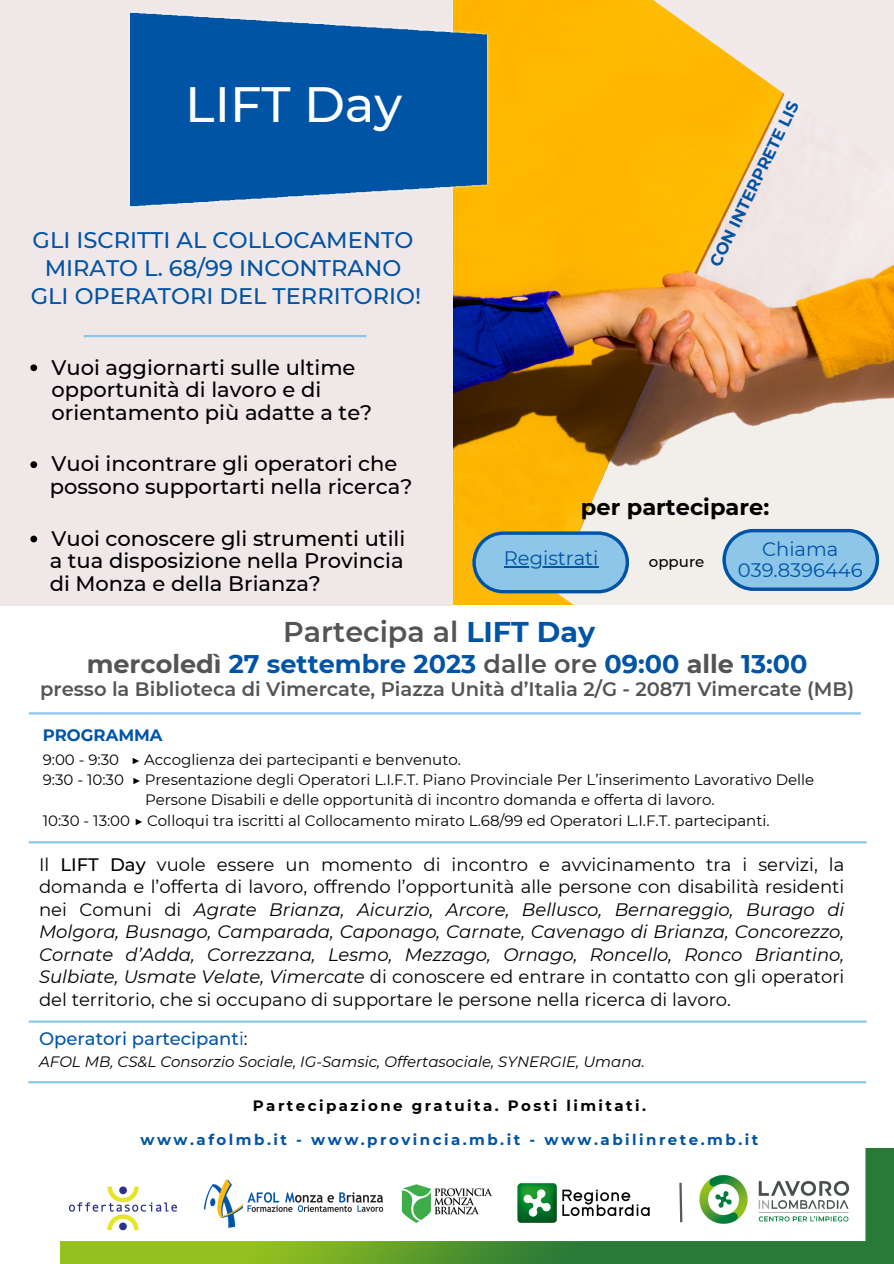
<style>
.page{position:relative;width:894px;height:1264px;background:#fff}
.page>*{position:absolute;margin:0;border:0;box-sizing:border-box;transform-origin:0 0}
.t1{font:500 49.5px "Montserrat";color:#fff}
.t2{font:600 28.5px "Montserrat";color:#545454}
.t3{font:700 25.5px "Montserrat";color:#0153a6}
.t4{font:500 22.5px "Montserrat";color:#0153a6}
.t5{font:700 22.5px "Montserrat";color:#000}
.t6{font:500 21px/22.5px "Montserrat";color:#000}
.t7{font:600 19.5px "Montserrat";color:#545454}
.t8{font:19.5px "Montserrat";color:#0153a6}
.t9{font:18px/22.5px "Montserrat";color:#000;text-align:justify}
.t10{font:500 18px "Montserrat";color:#0054a6}
.t11{font:700 16.5px "Montserrat";color:#0054a6}
.t12{font:700 16.35px "Montserrat";color:#0153a6}
.t13{font:15px "Montserrat";color:#000}
.t14{font:italic 15px "Montserrat";color:#000}
.t15{font:700 15px "Montserrat";letter-spacing:.165em;color:#0054a6}
.t16{font:700 15px "Montserrat";letter-spacing:.16em;color:#000}
.t17{font:500 15px "Montserrat";color:#000}
.s1{font-weight:700;color:#0153a6}
.s2{color:#545454}
.s3{font-weight:600;color:#545454}
.s4{font-weight:500}
.s5{font-style:italic}
.s6{font-weight:400}
.s7{font-weight:400;color:#000}
</style>
<div class="page">
<img style="left:452px;top:0;width:441px;height:605px">
<img style="left:61px;top:1148px;width:832px;height:115px">
<img style="left:399px;top:1156px;width:95px;height:94px">
<img style="left:194px;top:1174px;width:198px;height:58px">
<img style="left:514px;top:1180px;width:138px;height:45px">
<img style="left:694px;top:1169px;width:161px;height:60px">
<div style="left:0;top:0;width:452px;height:605px;background:#f0e8e8"></div>
<hr style="left:84px;top:335px;width:282px;height:2px;background:#8dc6e8">
<svg style="left:472px;top:531px;width:157px;height:62px;background:#83b7d4"></svg>
<hr style="left:30px;top:712px;width:829px;height:2px;background:#8dc6e8">
<svg style="left:678px;top:1180px;width:5px;height:44px"></svg>
<svg style="left:722px;top:529px;width:156px;height:62px;background:#83badf"></svg>
<img style="left:130px;top:4px;width:364px;height:204px">
<img style="left:61px;top:1175px;width:128px;height:65px">
<hr style="left:30px;top:841px;width:835px;height:2px;background:#8dc6e8">
<hr style="left:30px;top:1020px;width:835px;height:2px;background:#8dc6e8">
<hr style="left:29px;top:1081px;width:836px;height:2px;background:#8dc6e8">
<hr style="left:503px;top:566px;width:95px;height:1px;background:#0153a6">
<svg style="left:30px;top:364px;width:7px;height:7px"></svg>
<svg style="left:30px;top:461px;width:7px;height:7px"></svg>
<svg style="left:30px;top:535px;width:7px;height:7px"></svg>
<p class="t1" style="left:185px;top:74px;width:218px">LIFT Day</p>
<p class="t4" style="left:33px;top:226px;width:382px">GLI ISCRITTI AL COLLOCAMENTO</p>
<p class="t4" style="left:45px;top:254px;width:358px">MIRATO L. 68/99 INCONTRANO</p>
<p class="t4" style="left:31px;top:282px;width:392px">GLI OPERATORI DEL TERRITORIO!</p>
<p class="t6" style="left:51px;top:356px;width:322px">Vuoi aggiornarti sulle ultime opportunità di lavoro e di orientamento più adatte a te?</p>
<p class="t6" style="left:51px;top:452px;width:347px">Vuoi incontrare gli operatori che</p>
<p class="t6" style="left:50px;top:475px;width:364px">possono supportarti nella ricerca?</p>
<p class="t6" style="left:51px;top:527px;width:355px">Vuoi conoscere gli strumenti utili</p>
<p class="t6" style="left:50px;top:549px;width:355px">a tua disposizione nella Provincia</p>
<p class="t6" style="left:50px;top:572px;width:273px">di Monza e della Brianza?</p>
<p class="t12" style="left:705px;top:261px;width:183px;rotate:-64deg">CON INTERPRETE LIS</p>
<p class="t5" style="left:580px;top:493px;width:190px">per partecipare:</p>
<p class="t8" style="left:503px;top:546px;width:96px">Registrati</p>
<p class="t17" style="left:648px;top:552px;width:57px">oppure</p>
<p class="t8" style="left:761px;top:537px;width:78px">Chiama</p>
<p class="t8" style="left:737px;top:558px;width:126px">039.8396446</p>
<p class="t2" style="left:283px;top:614px;width:313px">Partecipa al <span class="s1">LIFT Day</span></p>
<p class="t3" style="left:87px;top:648px;width:722px"><span class="s2">mercoledì</span> 27 settembre 2023 <span class="s3">dalle ore</span> 09:00 <span class="s2">alle</span> 13:00</p>
<p class="t7" style="left:40px;top:677px;width:815px">presso la Biblioteca di Vimercate, Piazza Unità d’Italia 2/G - 20871 Vimercate (MB)</p>
<p class="t11" style="left:43px;top:725px;width:121px">PROGRAMMA</p>
<p class="t13" style="left:43px;top:750px;width:420px">9:00 - 9:30 ▶ Accoglienza dei partecipanti e benvenuto.</p>
<p class="t13" style="left:43px;top:770px;width:772px">9:30 - 10:30 ▶ Presentazione degli Operatori L.I.F.T. Piano Provinciale Per L’inserimento Lavorativo Delle</p>
<p class="t13" style="left:145px;top:790px;width:571px">Persone Disabili e delle opportunità di incontro domanda e offerta di lavoro.</p>
<p class="t13" style="left:43px;top:811px;width:728px">10:30 - 13:00 ▶ Colloqui tra iscritti al Collocamento mirato L.68/99 ed Operatori L.I.F.T. partecipanti.</p>
<p class="t9" style="left:39px;top:853px;width:806px">Il <span class="s4">LIFT Day</span> vuole essere un momento di incontro e avvicinamento tra i servizi, la domanda e l’offerta di lavoro, offrendo l’opportunità alle persone con disabilità residenti nei Comuni di <span class="s5">Agrate Brianza, Aicurzio, Arcore, Bellusco, Bernareggio, Burago di Molgora, Busnago, Camparada, Caponago, Carnate, Cavenago di Brianza, Concorezzo, Cornate d’Adda, Correzzana, Lesmo, Mezzago, Ornago, Roncello, Ronco Briantino, Sulbiate, Usmate Velate, Vimercate</span> di conoscere ed entrare in contatto con gli operatori del territorio, che si occupano di supportare le persone nella ricerca di lavoro.</p>
<p class="t10" style="left:39px;top:1027px;width:210px">Operatori partecipant<span class="s6">i</span><span class="s7">:</span></p>
<p class="t14" style="left:39px;top:1052px;width:607px">AFOL MB, CS&amp;L Consorzio Sociale, IG-Samsic, Offertasociale, SYNERGIE, Umana.</p>
<p class="t16" style="left:253px;top:1096px;width:394px">Partecipazione gratuita. Posti limitati.</p>
<p class="t15" style="left:140px;top:1130px;width:619px">www.afolmb.it - www.provincia.mb.it - www.abilinrete.mb.it</p>
</div>
